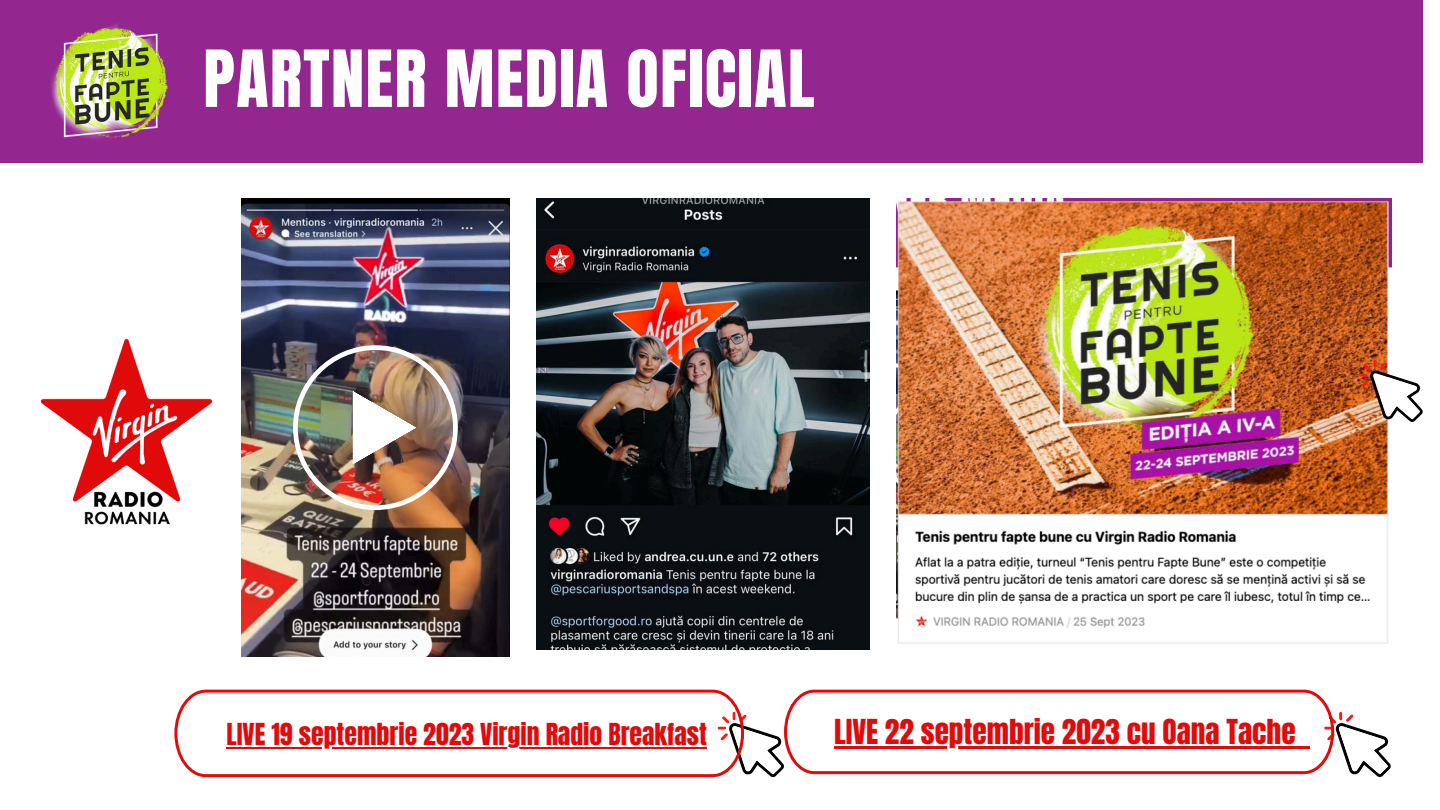
<style>
.page{position:relative;width:1440px;height:810px;background:#fff}
.page>*{position:absolute;margin:0;border:0;box-sizing:border-box;transform-origin:0 0}
.t1{font:66.8px "Anton";letter-spacing:.02em;color:#fff}
.t2{font:29.3px "Anton";color:#e20a0b}
.t3{font:25.8px "Anton";color:#e20a0b}
</style>
<div class="page">
<div style="left:0;top:0;width:1423px;height:163px;background:#93268f"></div>
<img style="left:51px;top:24px;width:117px;height:115px">
<img style="left:40px;top:338px;width:173px;height:187px">
<img style="left:536px;top:199px;width:334px;height:450px">
<img style="left:241px;top:199px;width:269px;height:458px">
<img style="left:293px;top:345px;width:165px;height:165px">
<img style="left:896px;top:199px;width:495px;height:445px">
<svg style="left:174px;top:690px;width:543px;height:87px"></svg>
<hr style="left:227px;top:747px;width:480px;height:2px;background:#e20a0b">
<img style="left:1359px;top:360px;width:64px;height:62px">
<svg style="left:717px;top:690px;width:674px;height:87px"></svg>
<p class="t1" style="left:203px;top:31px;width:613px">PARTNER MEDIA OFICIAL</p>
<p class="t3" style="left:227px;top:716px;width:482px">LIVE 19 septembrie 2023 Virgin Radio Breakfast</p>
<p class="t2" style="left:834px;top:711px;width:463px">LIVE 22 septembrie 2023 cu Oana Tache</p>
</div>
